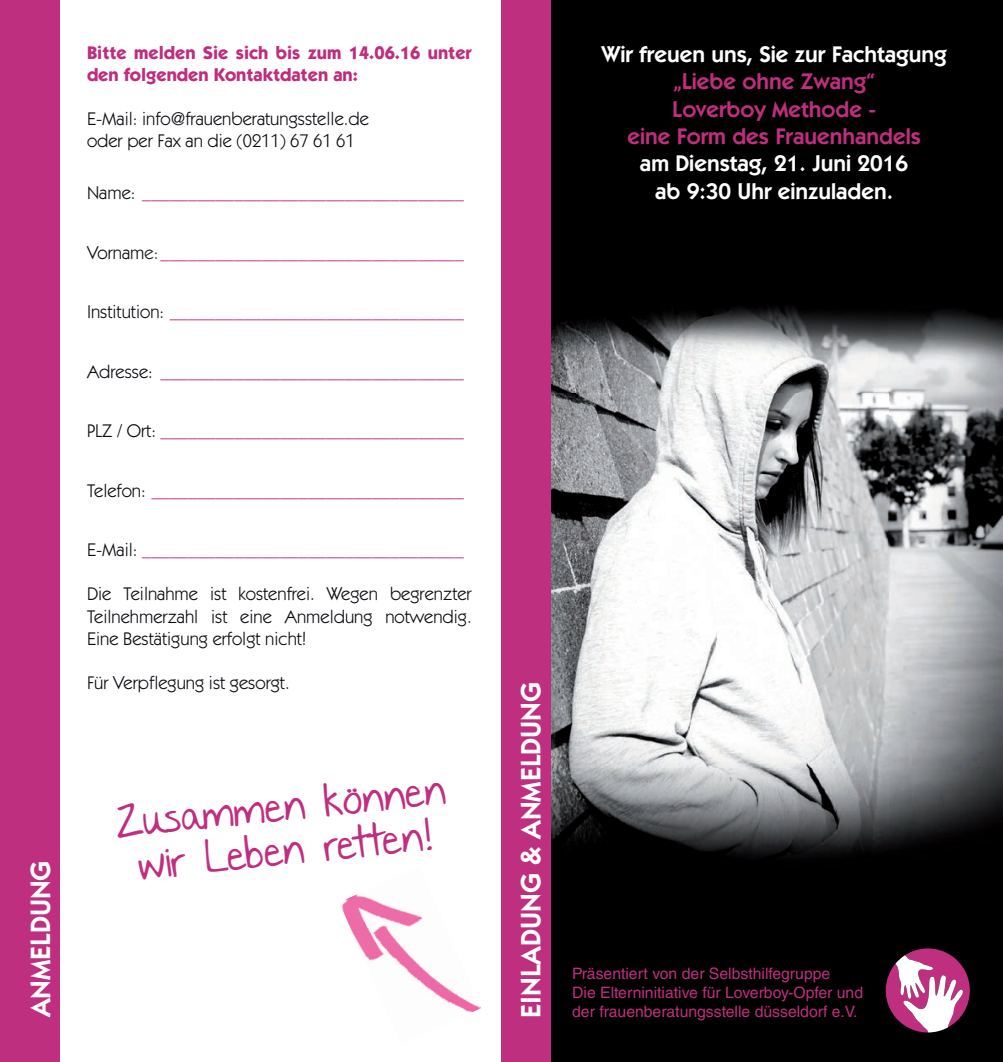
<style>
.page{position:relative;width:1003px;height:1062px;background:#fff}
.page>*{position:absolute;margin:0;border:0;box-sizing:border-box;transform-origin:0 0}
.t1{font:36.75px/44.1px "Nothing You Could Say";color:#c02e7f;text-align:center}
.t2{font:600 28px "ITC Kabel Std";color:#fff}
.t3{font:600 22.75px/27.3px "ITC Kabel Std";color:#fff;text-align:center}
.t4{font:600 22.75px/27.3px "ITC Kabel Std";color:#c02e7e;text-align:center}
.t5{font:18.38px "ITC Kabel Std";color:#bf2f7f}
.t6{font:18.38px/22.1px "ITC Kabel Std";color:#0e0b11}
.t7{font:700 18.38px/22.1px "ITC Kabel Std";color:#bf2d7f}
.t8{font:15.75px/18.9px "Helvetica LT Std";color:#bf2f7f}
.s1{color:#0e0b11}
.s2{color:#231f20}
</style>
<div class="page">
<div style="left:544px;top:0;width:458px;height:1062px;background:#000"></div>
<img style="left:551px;top:306px;width:451px;height:693px">
<div style="left:501px;top:0;width:50px;height:1062px;background:#bf2f7f"></div>
<div style="left:0;top:0;width:60px;height:1062px;background:#bf2f7f"></div>
<svg style="left:885px;top:948px;width:84px;height:84px"></svg>
<img style="left:341px;top:894px;width:140px;height:119px">
<h2 class="t2" style="left:24px;top:1017px;width:159px;rotate:-90deg">ANMELDUNG</h2>
<p class="t7" style="left:87px;top:42px;width:386px">Bitte melden Sie sich bis zum 14.06.16 unter den folgenden Kontaktdaten an:</p>
<p class="t6" style="left:87px;top:108px;width:283px">E-Mail: info@frauenberatungsstelle.de oder per Fax an die (0211) 67 61 61</p>
<p class="t5" style="left:87px;top:182px;width:378px"><span class="s1">Name:</span> ___________________________________</p>
<p class="t5" style="left:87px;top:242px;width:378px"><span class="s1">Vornam</span><span class="s2">e:</span>_________________________________</p>
<p class="t5" style="left:87px;top:301px;width:378px"><span class="s1">Institution:</span> ________________________________</p>
<p class="t5" style="left:87px;top:361px;width:378px"><span class="s1">Adresse:</span> _________________________________</p>
<p class="t5" style="left:87px;top:420px;width:378px"><span class="s1">PLZ / Ort:</span> _________________________________</p>
<p class="t5" style="left:87px;top:480px;width:378px"><span class="s1">Telefon:</span> __________________________________</p>
<p class="t5" style="left:87px;top:539px;width:378px"><span class="s1">E-Mail:</span> ___________________________________</p>
<p class="t6" style="left:87px;top:583px;width:386px;text-align:justify">Die Teilnahme ist kostenfrei. Wegen begrenzter Teilnehmerzahl ist eine Anmeldung notwendig.<br>Eine Bestätigung erfolgt nicht!</p>
<p class="t6" style="left:87px;top:671px;width:204px">Für Verpflegung ist gesorgt.</p>
<h1 class="t1" style="left:113px;top:802px;width:334px;rotate:-6deg">Zusammen können wir Leben retten!</h1>
<p class="t3" style="left:601px;top:41px;width:347px">Wir freuen uns, Sie zur Fachtagung</p>
<p class="t4" style="left:627px;top:68px;width:295px">„Liebe ohne Zwang“<br>Loverboy Methode -<br>eine Form des Frauenhandels</p>
<p class="t3" style="left:639px;top:150px;width:270px">am Dienstag, 21. Juni 2016 ab 9:30 Uhr einzuladen.</p>
<h2 class="t2" style="left:514px;top:1018px;width:338px;rotate:-90deg">EINLADUNG &amp; ANMELDUNG</h2>
<p class="t8" style="left:572px;top:964px;width:292px">Präsentiert von der Selbsthilfegruppe<br>Die Elterninitiative für Loverboy-Opfer und der frauenberatungsstelle düsseldorf e.V.</p>
</div>
